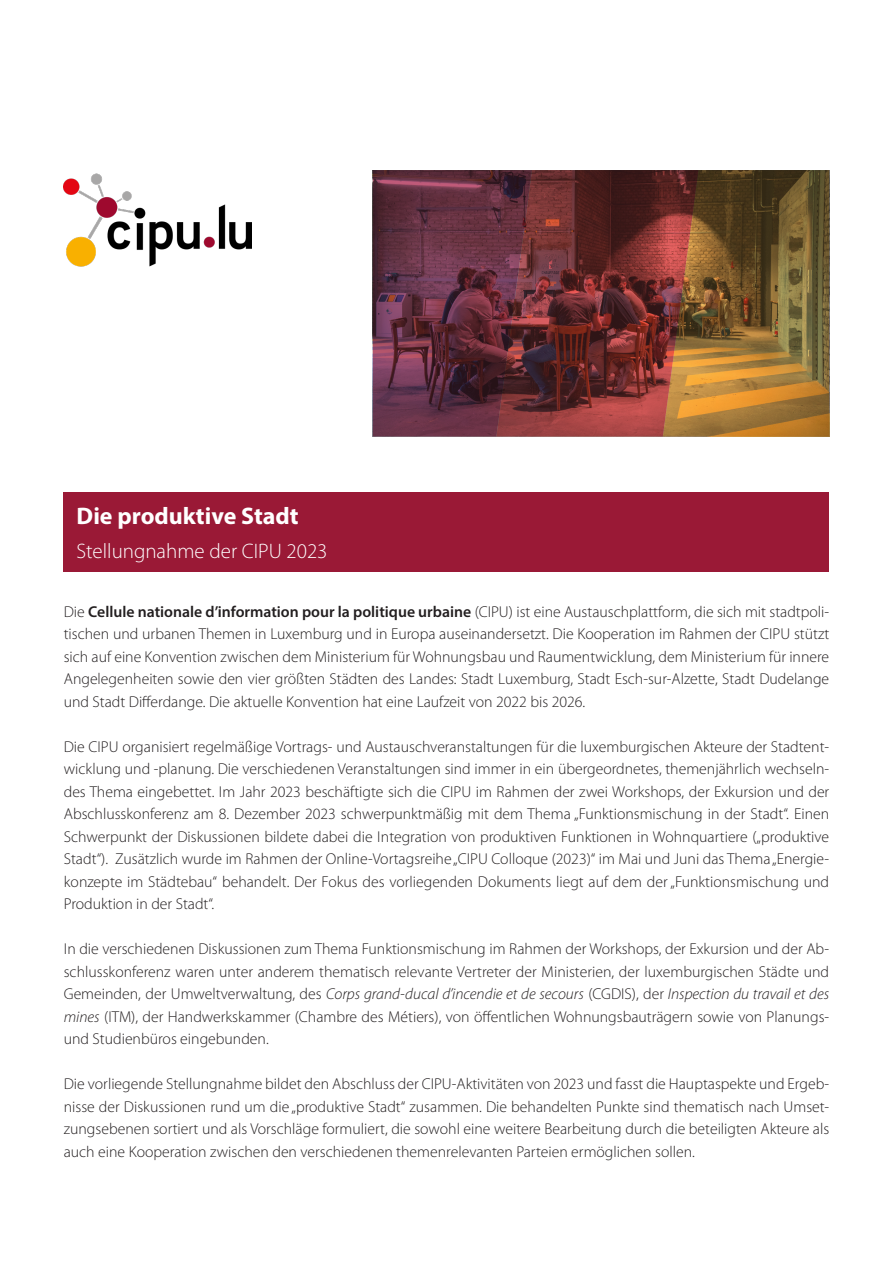
<style>
.page{position:relative;width:893px;height:1263px;background:#fff}
.page>*{position:absolute;margin:0;border:0;box-sizing:border-box;transform-origin:0 0}
.Header_Instrumente{font:700 24px "Myriad Pro";color:#fff}
.Header_Instrumente-2{font:300 21px "Myriad Pro";color:#fff}
.Fließtext{font:300 15.75px/22.5px "Myriad Pro";color:#231f20;text-align:justify}
.s1{font-weight:600}
.s2{font-style:italic}
</style>
<div class="page">
<div style="left:64px;top:492px;width:765px;height:80px;background:#9a1936"></div>
<img style="left:64px;top:173px;width:187px;height:94px">
<svg style="left:373px;top:170px;width:123px;height:267px;background:#613042"></svg>
<svg style="left:496px;top:170px;width:167px;height:267px;background:#692d2f"></svg>
<svg style="left:663px;top:170px;width:166px;height:267px;background:#866031"></svg>
<p class="Header_Instrumente" style="left:77px;top:500px;width:224px">Die produktive Stadt</p>
<p class="Header_Instrumente-2" style="left:77px;top:538px;width:252px">Stellungnahme der CIPU 2023</p>
<p class="Fließtext" style="left:64px;top:600px;width:767px">Die <span class="s1">Cellule nationale d’information pour la politique urbaine</span> (CIPU) ist eine Austauschplattform, die sich mit stadtpoli&shy;tischen und urbanen Themen in Luxemburg und in Europa auseinandersetzt. Die Kooperation im Rahmen der CIPU stützt sich auf eine Konvention zwischen dem Ministerium für Wohnungsbau und Raumentwicklung, dem Ministerium für innere Angelegenheiten sowie den vier größten Städten des Landes: Stadt Luxemburg, Stadt Esch-sur-Alzette, Stadt Dudelange und Stadt Differdange. Die aktuelle Konvention hat eine Laufzeit von 2022 bis 2026.</p>
<p class="Fließtext" style="left:64px;top:735px;width:767px">Die CIPU organisiert regelmäßige Vortrags- und Austauschveranstaltungen für die luxemburgischen Akteure der Stadtent&shy;wicklung und -planung. Die verschiedenen Veranstaltungen sind immer in ein übergeordnetes, themenjährlich wechseln&shy;des Thema eingebettet. Im Jahr 2023 beschäftigte sich die CIPU im Rahmen der zwei Workshops, der Exkursion und der Abschlusskonferenz am 8. Dezember 2023 schwerpunktmäßig mit dem Thema „Funktionsmischung in der Stadt“. Einen Schwerpunkt der Diskussionen bildete dabei die Integration von produktiven Funktionen in Wohnquartiere („produktive Stadt“). Zusätzlich wurde im Rahmen der Online-Vortagsreihe „CIPU Colloque (2023)“ im Mai und Juni das Thema „Energie&shy;konzepte im Städtebau“ behandelt. Der Fokus des vorliegenden Dokuments liegt auf dem der „Funktionsmischung und Produktion in der Stadt“.</p>
<p class="Fließtext" style="left:64px;top:937px;width:767px">In die verschiedenen Diskussionen zum Thema Funktionsmischung im Rahmen der Workshops, der Exkursion und der Ab&shy;schlusskonferenz waren unter anderem thematisch relevante Vertreter der Ministerien, der luxemburgischen Städte und Gemeinden, der Umweltverwaltung, des <span class="s2">Corps grand-ducal d’incendie et de secours</span> (CGDIS), der <span class="s2">Inspection du travail et des mines</span> (ITM), der Handwerkskammer (Chambre des Métiers), von öffentlichen Wohnungsbauträgern sowie von Planungs&shy;und Studienbüros eingebunden.</p>
<p class="Fließtext" style="left:64px;top:1072px;width:767px">Die vorliegende Stellungnahme bildet den Abschluss der CIPU-Aktivitäten von 2023 und fasst die Hauptaspekte und Ergeb&shy;nisse der Diskussionen rund um die „produktive Stadt“ zusammen. Die behandelten Punkte sind thematisch nach Umset&shy;zungsebenen sortiert und als Vorschläge formuliert, die sowohl eine weitere Bearbeitung durch die beteiligten Akteure als auch eine Kooperation zwischen den verschiedenen themenrelevanten Parteien ermöglichen sollen.</p>
</div>
